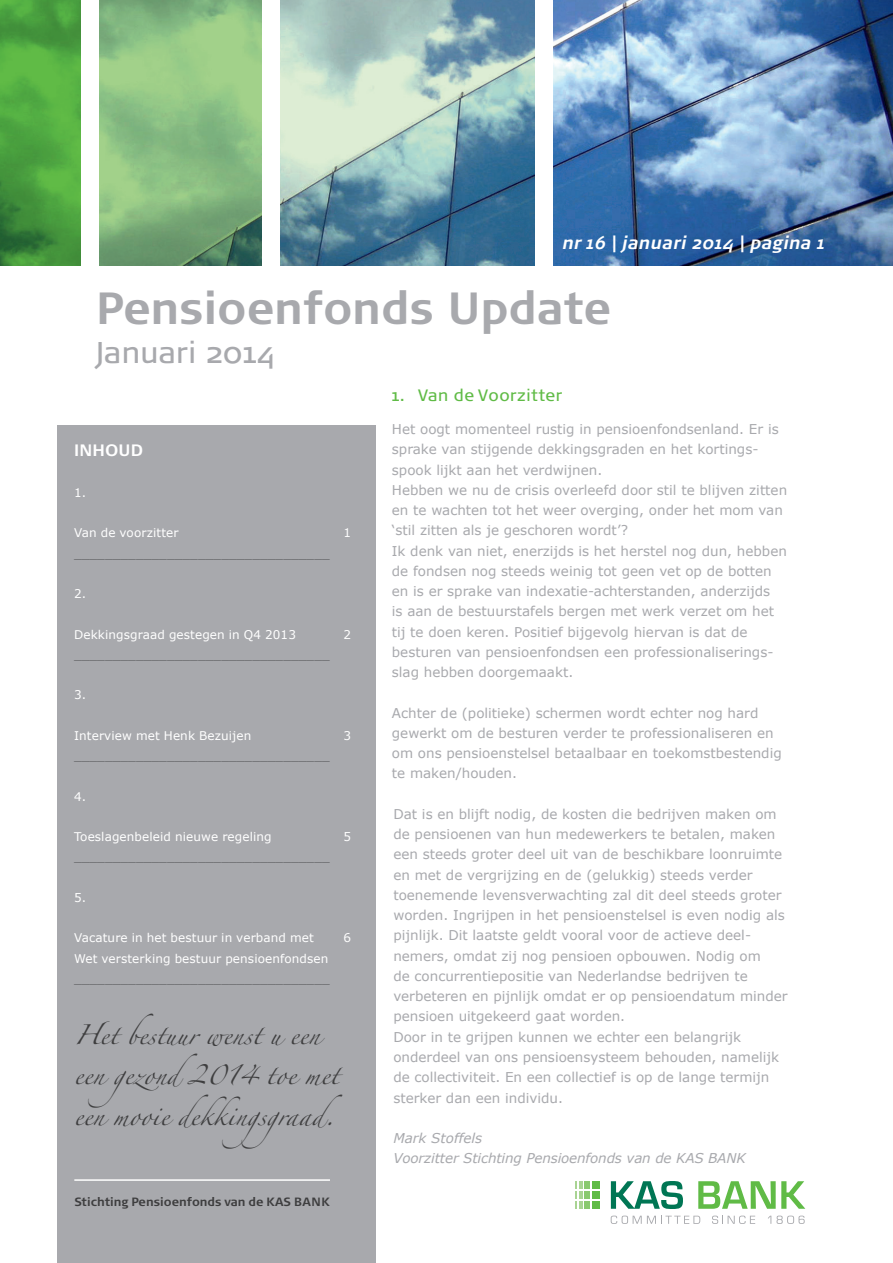
<style>
.page{position:relative;width:893px;height:1263px;background:#fff}
.page>*{position:absolute;margin:0;border:0;box-sizing:border-box;transform-origin:0 0}
.t1{font:700 45px "Signa OT";color:#a8a9ad}
.t2{font:30px "Signa OT";letter-spacing:.01em;color:#a8a9ad}
.t3{font:18px "Zapfino";letter-spacing:.01em;color:#3e3e3f}
.t4{font:italic 700 18px "Signa OT";letter-spacing:.01em;color:#fff}
.t5{font:16.5px "Signa OT";letter-spacing:.03em;color:#60bb46}
.t6{font:700 16.5px "Signa OT";letter-spacing:.01em;color:#fff}
.t7{font:13.5px/20.2px "Verdana";color:#a8a9ad}
.t8{font:italic 13.5px/20.2px "Verdana";letter-spacing:-.01em;color:#a8a9ad}
.t9{font:12px "Verdana";letter-spacing:.01em;color:#fff}
.t10{font:12px "Verdana";color:#57585a}
.t11{font:700 12px "Signa OT";color:#3e3e3f}
.s1{font-style:normal}
</style>
<div class="page">
<svg style="left:611px;top:1181px;width:72px;height:28px"></svg>
<svg style="left:698px;top:1181px;width:107px;height:28px"></svg>
<div style="left:592px;top:1181px;width:7px;height:8px;background:#60bb46"></div>
<div style="left:592px;top:1201px;width:7px;height:8px;background:#60bb46"></div>
<div style="left:592px;top:1191px;width:7px;height:8px;background:#60bb46"></div>
<div style="left:584px;top:1181px;width:6px;height:8px;background:#8ac96f"></div>
<div style="left:584px;top:1201px;width:6px;height:8px;background:#8ac96f"></div>
<div style="left:584px;top:1191px;width:6px;height:8px;background:#8ac96f"></div>
<svg style="left:575px;top:1181px;width:8px;height:28px"></svg>
<svg style="left:611px;top:1215px;width:89px;height:9px"></svg>
<svg style="left:712px;top:1215px;width:43px;height:9px"></svg>
<svg style="left:768px;top:1215px;width:37px;height:9px"></svg>
<img style="left:553px;top:0;width:340px;height:266px">
<svg style="left:99px;top:0;width:163px;height:266px"></svg>
<svg style="left:0;top:0;width:81px;height:266px"></svg>
<svg style="left:280px;top:0;width:255px;height:266px"></svg>
<div style="left:57px;top:426px;width:318px;height:837px;background:#a8a9ad"></div>
<hr style="left:74px;top:1179px;width:256px;height:2px;background:#fff">
<h3 class="t4" style="left:562px;top:232px;width:264px">nr 16 <span class="s1">|</span> januari 2014 <span class="s1">|</span> pagina 1</h3>
<h1 class="t1" style="left:96px;top:282px;width:516px">Pensioenfonds Update</h1>
<h2 class="t2" style="left:96px;top:335px;width:181px">Januari 2014</h2>
<p class="t6" style="left:74px;top:440px;width:71px">INHOUD</p>
<p class="t9" style="left:74px;top:485px;width:14px">1.</p>
<p class="t9" style="left:74px;top:525px;width:106px">Van de voorzitter</p>
<p class="t9" style="left:343px;top:525px;width:9px">1</p>
<p class="t10" style="left:74px;top:546px;width:257px">_________________________________</p>
<p class="t9" style="left:74px;top:586px;width:14px">2.</p>
<p class="t9" style="left:74px;top:627px;width:223px">Dekkingsgraad gestegen in Q4 2013</p>
<p class="t9" style="left:343px;top:627px;width:9px">2</p>
<p class="t10" style="left:74px;top:647px;width:257px">_________________________________</p>
<p class="t9" style="left:74px;top:687px;width:14px">3.</p>
<p class="t9" style="left:74px;top:728px;width:179px">Interview met Henk Bezuijen</p>
<p class="t9" style="left:343px;top:728px;width:9px">3</p>
<p class="t10" style="left:74px;top:748px;width:257px">_________________________________</p>
<p class="t9" style="left:74px;top:789px;width:14px">4.</p>
<p class="t9" style="left:74px;top:829px;width:199px">Toeslagenbeleid nieuwe regeling</p>
<p class="t9" style="left:343px;top:829px;width:9px">5</p>
<p class="t10" style="left:74px;top:849px;width:257px">_________________________________</p>
<p class="t9" style="left:74px;top:890px;width:14px">5.</p>
<p class="t9" style="left:74px;top:930px;width:241px">Vacature in het bestuur in verband met</p>
<p class="t9" style="left:343px;top:930px;width:9px">6</p>
<p class="t9" style="left:74px;top:951px;width:256px">Wet versterking bestuur pensioenfondsen</p>
<p class="t10" style="left:74px;top:971px;width:257px">_________________________________</p>
<h3 class="t3" style="left:74px;top:1027px;width:248px">Het bestuur wenst u een</h3>
<h3 class="t3" style="left:74px;top:1067px;width:267px">een gezond2014 toe met</h3>
<h3 class="t3" style="left:74px;top:1108px;width:270px">een mooie dekkingsgraad.</h3>
<p class="t11" style="left:74px;top:1194px;width:257px">Stichting Pensioenfonds van de KAS BANK</p>
<p class="t5" style="left:392px;top:386px;width:172px">1. Van de Voorzitter</p>
<p class="t7" style="left:392px;top:419px;width:397px">Het oogt momenteel rustig in pensioenfondsenland. Er is sprake van stijgende dekkingsgraden en het kortings&shy;spook lijkt aan het verdwijnen.<br>Hebben we nu de crisis overleefd door stil te blijven zitten en te wachten tot het weer overging, onder het mom van ‘stil zitten als je geschoren wordt’?<br>Ik denk van niet, enerzijds is het herstel nog dun, hebben de fondsen nog steeds weinig tot geen vet op de botten en is er sprake van indexatie-achterstanden, anderzijds<br>is aan de bestuurstafels bergen met werk verzet om het tij te doen keren. Positief bijgevolg hiervan is dat de besturen van pensioenfondsen een professionaliserings&shy;slag hebben doorgemaakt.</p>
<p class="t7" style="left:392px;top:702px;width:391px">Achter de (politieke) schermen wordt echter nog hard gewerkt om de besturen verder te professionaliseren en om ons pensioenstelsel betaalbaar en toekomstbestendig te maken/houden.</p>
<p class="t7" style="left:393px;top:803px;width:396px">Dat is en blijft nodig, de kosten die bedrijven maken om de pensioenen van hun medewerkers te betalen, maken een steeds groter deel uit van de beschikbare loonruimte en met de vergrijzing en de (gelukkig) steeds verder toenemende levensverwachting zal dit deel steeds groter worden. Ingrijpen in het pensioenstelsel is even nodig als pijnlijk. Dit laatste geldt vooral voor de actieve deel&shy;nemers, omdat zij nog pensioen opbouwen. Nodig om<br>de concurrentiepositie van Nederlandse bedrijven te verbeteren en pijnlijk omdat er op pensioendatum minder pensioen uitgekeerd gaat worden.<br>Door in te grijpen kunnen we echter een belangrijk onderdeel van ons pensioensysteem behouden, namelijk de collectiviteit. En een collectief is op de lange termijn sterker dan een individu.</p>
<p class="t8" style="left:393px;top:1127px;width:354px">Mark Stoffels<br>Voorzitter Stichting Pensioenfonds van de KAS BANK</p>
</div>
